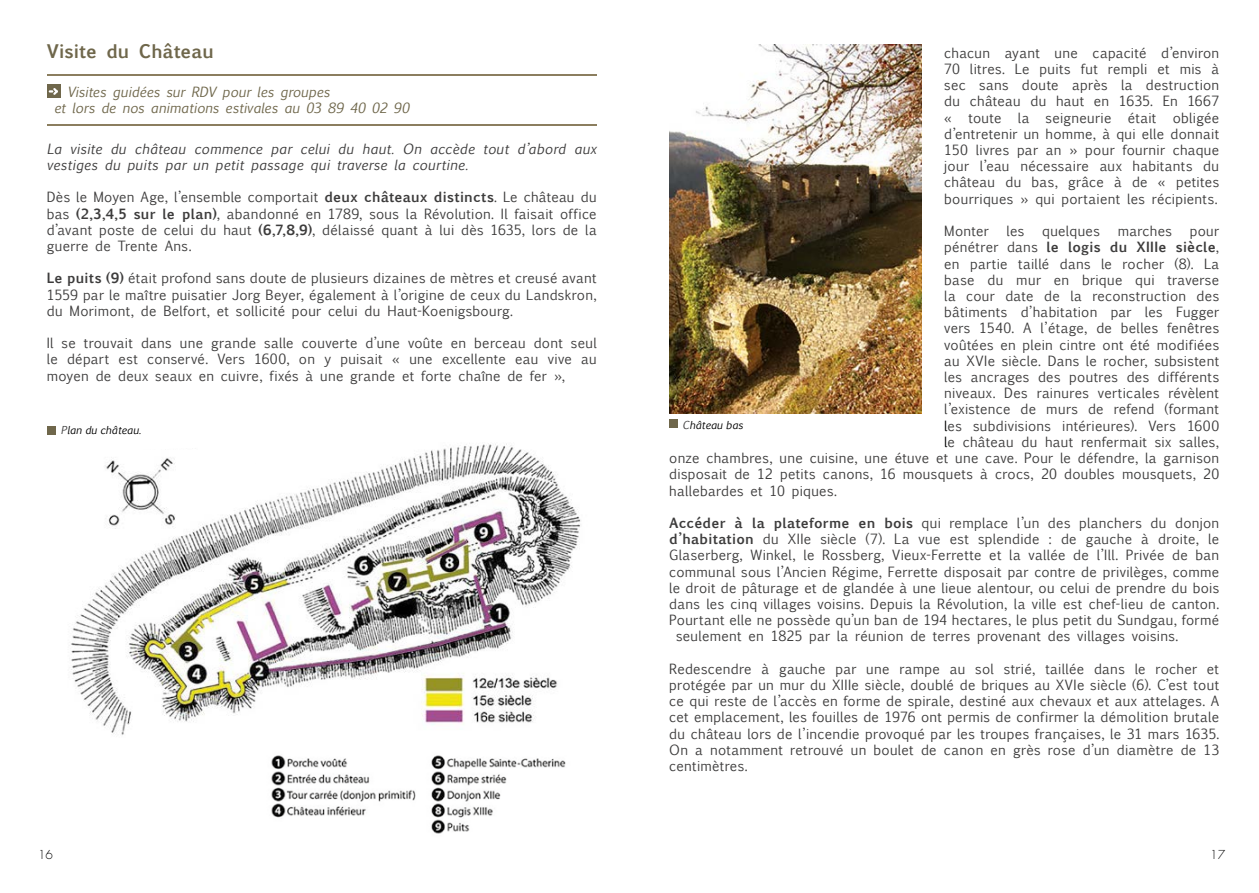
<style>
.page{position:relative;width:1259px;height:893px;background:#fff}
.page>*{position:absolute;margin:0;border:0;box-sizing:border-box;transform-origin:0 0}
.t1{font:700 18px "Euphemia UCAS";color:#6f674b}
.t2{font:13.5px/16.2px "Euphemia UCAS";letter-spacing:.02em;color:#3d3c3c;text-align:justify}
.t3{font:italic 13.5px/16.2px "Euphemia UCAS";letter-spacing:.02em;color:#3d3c3c}
.t4{font:italic 13.5px/16.2px "Euphemia UCAS";color:#6f674b}
.t5{font:300 12px "Futura LT";color:#000}
.t6{font:italic 10.5px "Euphemia UCAS";color:#000}
.s1{font-weight:700}
.s2{color:#3d3c3c}
.s3{color:#000}
</style>
<div class="page">
<hr style="left:47px;top:74px;width:550px;height:1px;background:#8b7e5f">
<hr style="left:47px;top:124px;width:550px;height:1px;background:#8b7e5f">
<div style="left:47px;top:85px;width:14px;height:13px;background:#6f674b"></div>
<svg style="left:49px;top:88px;width:9px;height:7px"></svg>
<div style="left:47px;top:426px;width:8px;height:8px;background:#6f674b"></div>
<img style="left:47px;top:430px;width:534px;height:305px">
<img style="left:215px;top:730px;width:366px;height:104px">
<img style="left:669px;top:45px;width:252px;height:368px">
<div style="left:669px;top:419px;width:9px;height:9px;background:#6f674b"></div>
<h1 class="t1" style="left:47px;top:38px;width:168px">Visite du Château</h1>
<p class="t4" style="left:54px;top:84px;width:357px;text-indent:13px">Visites guidées sur RDV pour les groupes<br>et lors de nos animations estivales au 03 89 40 02 90</p>
<p class="t3" style="left:47px;top:141px;width:551px">La visite du château commence par celui du haut. On accède tout d’abord aux vestiges du puits par un petit passage qui traverse la courtine.</p>
<p class="t2" style="left:47px;top:189px;width:551px">Dès le Moyen Age, l’ensemble comportait <span class="s1">deux châteaux distincts</span>. Le château du bas <span class="s1">(2,3,4,5 sur le plan)</span>, abandonné en 1789, sous la Révolution. Il faisait office d’avant poste de celui du haut <span class="s1">(6,7,8,9)</span>, délaissé quant à lui dès 1635, lors de la guerre de Trente Ans.</p>
<p class="t2" style="left:47px;top:270px;width:551px"><span class="s1">Le puits (9)</span> était profond sans doute de plusieurs dizaines de mètres et creusé avant 1559 par le maître puisatier Jorg Beyer, également à l’origine de ceux du Landskron, du Morimont, de Belfort, et sollicité pour celui du Haut-Koenigsbourg.</p>
<p class="t2" style="left:47px;top:334px;width:551px">Il se trouvait dans une grande salle couverte d’une voûte en berceau dont seul le départ est conservé. Vers 1600, on y puisait « une excellente eau vive au moyen de deux seaux en cuivre, fixés à une grande et forte chaîne de fer »,</p>
<p class="t6" style="left:61px;top:422px;width:82px"><span class="s2">P</span>lan du château.</p>
<p class="t6" style="left:682px;top:417px;width:63px"><span class="s2">C</span>hâteau bas</p>
<p class="t2" style="left:944px;top:44px;width:276px">chacun ayant une capacité d’environ 70 litres. Le puits fut rempli et mis à sec sans doute après la destruction du château du haut en 1635. En 1667 « toute la seigneurie était obligée d’entretenir un homme, à qui elle donnait 150 livres par an » pour fournir chaque jour l’eau nécessaire aux habitants du château du bas, grâce à de « petites bourriques » qui portaient les récipients.</p>
<p class="t2" style="left:944px;top:222px;width:46px">Monter</p>
<p class="t2" style="left:1006px;top:222px;width:19px">les</p>
<p class="t2" style="left:1042px;top:222px;width:59px">quelques</p>
<p class="t2" style="left:1117px;top:222px;width:56px">marches</p>
<p class="t2" style="left:944px;top:222px;width:276px;text-indent:246px">pour pénétrer dans <span class="s1">le logis du XIIIe siècle</span>, en partie taillé dans le rocher (8). La base du mur en brique qui traverse la cour date de la reconstruction des bâtiments d’habitation par les Fugger vers 1540. A l’étage, de belles fenêtres voûtées en plein cintre ont été modifiées au XVIe siècle. Dans le rocher, subsistent les ancrages des poutres des différents niveaux. Des rainures verticales révèlent l’existence de murs de refend (formant <span class="s3">l</span>es subdivisions intérieures). Vers 1600 <span class="s3">l</span>e château du haut renfermait six salles,</p>
<p class="t2" style="left:669px;top:449px;width:551px">onze chambres, une cuisine, une étuve et une cave. Pour le défendre, la garnison disposait de 12 petits canons, 16 mousquets à crocs, 20 doubles mousquets, 20 hallebardes et 10 piques.</p>
<p class="t2" style="left:669px;top:514px;width:551px"><span class="s1">Accéder à la plateforme en bois</span> qui remplace l’un des planchers du donjon</p>
<p class="t2" style="left:669px;top:530px;width:551px"><span class="s1">d’habitation</span> du XIIe siècle (7). La vue est splendide : de gauche à droite, le</p>
<p class="t2" style="left:669px;top:547px;width:551px">Glaserberg, Winkel, le Rossberg, Vieux-Ferrette et la vallée de l’Ill. Privée de ban</p>
<p class="t2" style="left:669px;top:563px;width:551px">communal sous l’Ancien Régime, Ferrette disposait par contre de privilèges, comme</p>
<p class="t2" style="left:669px;top:579px;width:551px">le droit de pâturage et de glandée à une lieue alentour, ou celui de prendre du bois</p>
<p class="t2" style="left:669px;top:595px;width:551px">dans les cinq villages voisins. Depuis la Révolution, la ville est chef-lieu de canton.</p>
<p class="t2" style="left:669px;top:611px;width:551px">Pourtant elle ne possède qu’un ban de 194 hectares, le plus petit du Sundgau, formé</p>
<p class="t2" style="left:676px;top:628px;width:503px">seulement en 1825 par la réunion de terres provenant des villages voisins.</p>
<p class="t2" style="left:669px;top:660px;width:551px">Redescendre à gauche par une rampe au sol strié, taillée dans le rocher et protégée par un mur du XIIIe siècle, doublé de briques au XVIe siècle (6). C’est tout ce qui reste de l’accès en forme de spirale, destiné aux chevaux et aux attelages. A cet emplacement, les fouilles de 1976 ont permis de confirmer la démolition brutale du château lors de l’incendie provoqué par les troupes françaises, le 31 mars 1635.<br>On a notamment retrouvé un boulet de canon en grès rose d’un diamètre de 13 centimètres.</p>
<p class="t5" style="left:38px;top:847px;width:16px">16</p>
<p class="t5" style="left:1210px;top:847px;width:16px">17</p>
</div>
